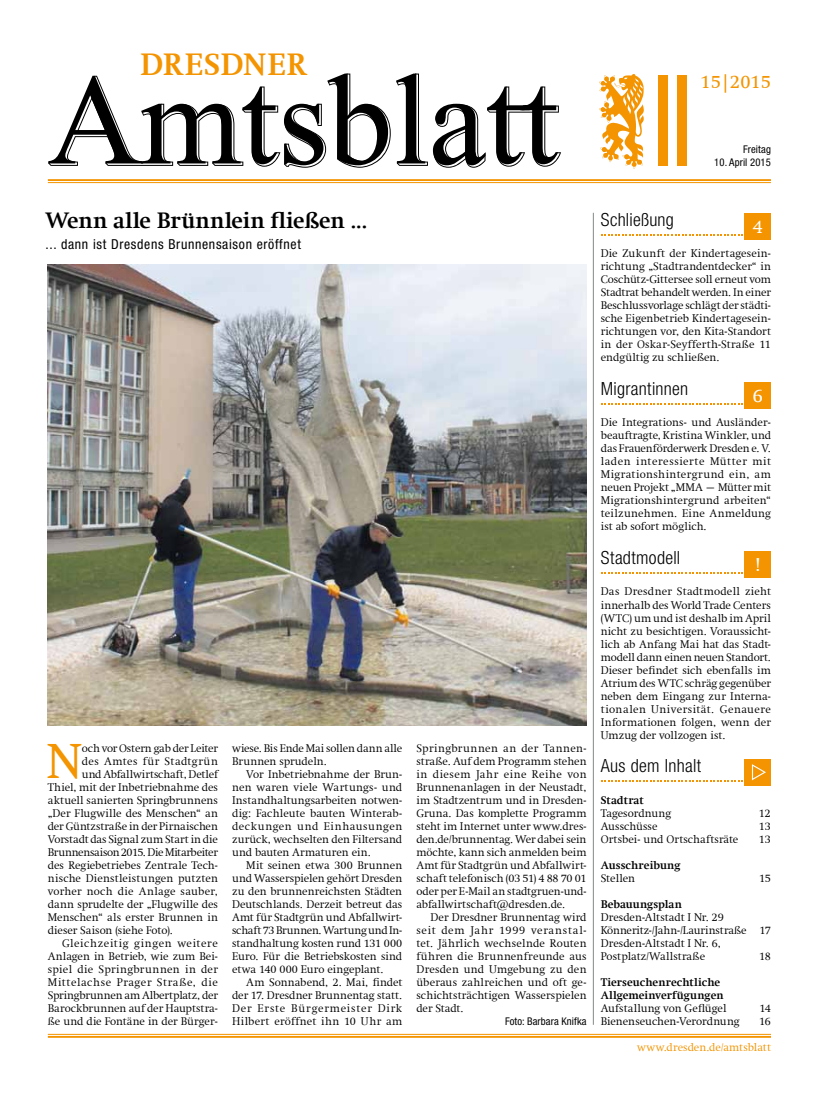
<style>
.page{position:relative;width:833px;height:1117px;background:#fff}
.page>*{position:absolute;margin:0;border:0;box-sizing:border-box;transform-origin:0 0}
.t1{font:49.5px "Swift Com";color:#f39400}
.t2{font:700 31.25px "Swift Com";letter-spacing:.01em;color:#f39400}
.t3{font:700 22.5px "Swift Com";color:#000}
.t4{font:18.75px "Swift Com";color:#f39400}
.t5{font:18.75px "Swift Com";color:#fff}
.t6{font:300 condensed 18.12px "Helvetica Neue";letter-spacing:.015em;color:#000}
.t7{font:condensed 13.75px "Helvetica Neue";letter-spacing:.05em;color:#000}
.t8{font:300 11.25px/13px "Swift Com";letter-spacing:.005em;color:#000;text-align:justify}
.t9{font:700 11.25px/13px "Swift Com";letter-spacing:.005em;color:#000}
.t10{font:300 11.25px "Swift Com";letter-spacing:-.025em;color:#000}
.t11{font:300 11.25px "Swift Com";letter-spacing:.055em;color:#000}
.t12{font:300 11.25px "Swift Com";letter-spacing:.025em;color:#000}
.t13{font:300 11.25px "Swift Com";letter-spacing:.03em;color:#000}
.t14{font:300 11.25px "Swift Com";letter-spacing:.06em;color:#000}
.t15{font:300 11.25px "Swift Com";letter-spacing:.005em;color:#f39400}
.t16{font:300 11.25px "Swift Com";letter-spacing:.04em;color:#000}
.t17{font:condensed 10.62px "Helvetica Neue";letter-spacing:.01em;color:#000}
</style>
<div class="page">
<hr style="left:48px;top:182px;width:723px;height:1px;background:#f39400">
<hr style="left:48px;top:179px;width:723px;height:2px;background:#f39400">
<svg style="left:48px;top:73px;width:513px;height:95px"></svg>
<div style="left:658px;top:76px;width:9px;height:90px;background:#f39400"></div>
<div style="left:677px;top:76px;width:10px;height:90px;background:#f39400"></div>
<svg style="left:599px;top:74px;width:45px;height:95px"></svg>
<hr style="left:48px;top:1033px;width:723px;height:1px;background:#f39400">
<hr style="left:48px;top:1035px;width:723px;height:2px;background:#f39400">
<div style="left:745px;top:213px;width:26px;height:26px;background:#f39400"></div>
<svg style="left:601px;top:234px;width:142px;height:2px"></svg>
<img style="left:48px;top:265px;width:538px;height:460px">
<div style="left:745px;top:382px;width:26px;height:26px;background:#f39400"></div>
<svg style="left:601px;top:403px;width:142px;height:2px"></svg>
<hr style="left:593px;top:213px;width:1px;height:811px;background:#87888a">
<div style="left:745px;top:759px;width:26px;height:26px;background:#f39400"></div>
<svg style="left:752px;top:764px;width:14px;height:16px"></svg>
<svg style="left:601px;top:780px;width:142px;height:1px"></svg>
<div style="left:745px;top:551px;width:26px;height:26px;background:#f39400"></div>
<svg style="left:601px;top:572px;width:142px;height:2px"></svg>
<h2 class="t2" style="left:140px;top:46px;width:168px">DRESDNER</h2>
<h3 class="t4" style="left:700px;top:71px;width:72px">15|2015</h3>
<p class="t17" style="left:743px;top:143px;width:29px">Freitag</p>
<p class="t17" style="left:714px;top:156px;width:58px">10. April 2015</p>
<h3 class="t3" style="left:45px;top:207px;width:324px">Wenn alle Brünnlein fließen ...</h3>
<p class="t7" style="left:46px;top:236px;width:257px">... dann ist Dresdens Brunnensaison eröffnet</p>
<h1 class="t1" style="left:47px;top:731px;width:37px">N</h1>
<p class="t8" style="left:82px;top:741px;width:138px">och vor Ostern gab der Leiter</p>
<p class="t16" style="left:82px;top:754px;width:138px">des Amtes für Stadtgrün</p>
<p class="t8" style="left:82px;top:767px;width:138px">und Abfallwirtschaft, Detlef</p>
<p class="t8" style="left:48px;top:780px;width:172px">Thiel, mit der Inbetriebnahme des</p>
<p class="t8" style="left:48px;top:793px;width:172px">aktuell sanierten Springbrunnens</p>
<p class="t8" style="left:48px;top:806px;width:172px">„Der Flugwille des Menschen“ an</p>
<p class="t8" style="left:48px;top:819px;width:172px">der Güntzstraße in der Pirnaischen</p>
<p class="t8" style="left:48px;top:832px;width:172px">Vorstadt das Signal zum Start in die</p>
<p class="t10" style="left:48px;top:845px;width:172px">Brunnensaison 2015. Die Mitarbeiter</p>
<p class="t8" style="left:48px;top:858px;width:172px">des Regiebetriebes Zentrale Tech-</p>
<p class="t8" style="left:48px;top:871px;width:172px">nische Dienstleistungen putzten</p>
<p class="t12" style="left:48px;top:884px;width:172px">vorher noch die Anlage sauber,</p>
<p class="t8" style="left:48px;top:897px;width:172px">dann sprudelte der „Flugwille des</p>
<p class="t8" style="left:48px;top:910px;width:172px">Menschen“ als erster Brunnen in</p>
<p class="t8" style="left:48px;top:923px;width:127px">dieser Saison (siehe Foto).</p>
<p class="t14" style="left:62px;top:936px;width:157px">Gleichzeitig gingen weitere</p>
<p class="t8" style="left:48px;top:949px;width:172px">Anlagen in Betrieb, wie zum Bei-</p>
<p class="t13" style="left:48px;top:962px;width:172px">spiel die Springbrunnen in der</p>
<p class="t11" style="left:48px;top:975px;width:172px">Mittelachse Prager Straße, die</p>
<p class="t8" style="left:48px;top:988px;width:172px">Springbrunnen am Albertplatz, der</p>
<p class="t8" style="left:48px;top:1001px;width:172px">Barockbrunnen auf der Hauptstra-</p>
<p class="t8" style="left:48px;top:1014px;width:172px">ße und die Fontäne in der Bürger-</p>
<p class="t8" style="left:232px;top:741px;width:172px">wiese. Bis Ende Mai sollen dann alle<br>Brunnen sprudeln.</p>
<p class="t8" style="left:232px;top:767px;width:172px;text-indent:14px">Vor Inbetriebnahme der Brun&shy;nen waren viele Wartungs- und Instandhaltungsarbeiten notwen&shy;dig: Fachleute bauten Winterab&shy;deckungen und Einhausungen zurück, wechselten den Filtersand und bauten Armaturen ein.</p>
<p class="t8" style="left:232px;top:858px;width:172px;text-indent:14px">Mit seinen etwa 300 Brunnen und Wasserspielen gehört Dresden zu den brunnenreichsten Städten Deutschlands. Derzeit betreut das Amt für Stadtgrün und Abfallwirt&shy;schaft 73 Brunnen. Wartung und In&shy;standhaltung kosten rund 131 000<br>Euro. Für die Betriebskosten sind etwa 140 000 Euro eingeplant.</p>
<p class="t8" style="left:232px;top:975px;width:172px;text-indent:14px">Am Sonnabend, 2. Mai, findet der 17. Dresdner Brunnentag statt.<br>Der Erste Bürgermeister Dirk Hilbert eröffnet ihn 10 Uhr am</p>
<p class="t8" style="left:416px;top:741px;width:172px">Springbrunnen an der Tannen&shy;straße. Auf dem Programm stehen in diesem Jahr eine Reihe von Brunnenanlagen in der Neustadt, im Stadtzentrum und in Dresden-Gruna. Das komplette Programm steht im Internet unter www.dres&shy;den.de/brunnentag. Wer dabei sein möchte, kann sich anmelden beim Amt für Stadtgrün und Abfallwirt&shy;schaft telefonisch (03 51) 4 88 70 01 oder per E-Mail an stadtgruen-und&shy;abfallwirtschaft@dresden.de.</p>
<p class="t8" style="left:416px;top:910px;width:172px;text-indent:14px">Der Dresdner Brunnentag wird seit dem Jahr 1999 veranstal&shy;tet. Jährlich wechselnde Routen führen die Brunnenfreunde aus Dresden und Umgebung zu den überaus zahlreichen und oft ge&shy;schichtsträchtigen Wasserspielen der Stadt.</p>
<p class="t17" style="left:505px;top:1014px;width:83px">Foto: Barbara Knifka</p>
<h3 class="t6" style="left:601px;top:209px;width:75px">Schließung</h3>
<h3 class="t5" style="left:753px;top:215px;width:12px">4</h3>
<p class="t8" style="left:601px;top:247px;width:172px">Die Zukunft der Kindertagesein&shy;richtung „Stadtrandentdecker“ in Coschütz-Gittersee soll erneut vom Stadtrat behandelt werden. In einer Beschlussvorlage schlägt der städti&shy;sche Eigenbetrieb Kindertagesein&shy;richtungen vor, den Kita-Standort in der Oskar-Seyfferth-Straße 11 endgültig zu schließen.</p>
<h3 class="t6" style="left:601px;top:378px;width:89px">Migrantinnen</h3>
<h3 class="t5" style="left:753px;top:385px;width:12px">6</h3>
<p class="t8" style="left:601px;top:416px;width:172px">Die Integrations- und Ausländer&shy;beauftragte, Kristina Winkler, und das Frauenförderwerk Dresden e. V. laden interessierte Mütter mit Migrationshintergrund ein, am neuen Projekt „MMA – Mütter mit Migrationshintergrund arbeiten“ teilzunehmen. Eine Anmeldung ist ab sofort möglich.</p>
<h3 class="t6" style="left:600px;top:547px;width:81px">Stadtmodell</h3>
<h3 class="t5" style="left:755px;top:554px;width:7px">!</h3>
<p class="t8" style="left:601px;top:585px;width:172px">Das Dresdner Stadtmodell zieht innerhalb des World Trade Centers (WTC) um und ist deshalb im April nicht zu besichtigen. Voraussicht&shy;lich ab Anfang Mai hat das Stadt&shy;modell dann einen neuen Standort.<br>Dieser befindet sich ebenfalls im Atrium des WTC schräg gegenüber neben dem Eingang zur Interna&shy;tionalen Universität. Genauere Informationen folgen, wenn der Umzug der vollzogen ist.</p>
<h3 class="t6" style="left:600px;top:755px;width:102px">Aus dem Inhalt</h3>
<p class="t9" style="left:600px;top:793px;width:45px">Stadtrat</p>
<p class="t8" style="left:600px;top:806px;width:72px">Tagesordnung</p>
<p class="t8" style="left:759px;top:806px;width:14px">12</p>
<p class="t8" style="left:600px;top:819px;width:58px">Ausschüsse</p>
<p class="t8" style="left:759px;top:819px;width:13px">13</p>
<p class="t8" style="left:600px;top:832px;width:139px">Ortsbei- und Ortschaftsräte</p>
<p class="t8" style="left:759px;top:832px;width:13px">13</p>
<p class="t9" style="left:600px;top:858px;width:81px">Ausschreibung</p>
<p class="t8" style="left:600px;top:871px;width:36px">Stellen</p>
<p class="t8" style="left:759px;top:871px;width:13px">15</p>
<p class="t9" style="left:600px;top:897px;width:83px">Bebauungsplan</p>
<p class="t8" style="left:600px;top:910px;width:172px;text-align:left">Dresden-Altstadt I Nr. 29<br>Könneritz-/Jahn-/Laurinstraße 17<br>Dresden-Altstadt I Nr. 6,<br>Postplatz/Wallstraße</p>
<p class="t8" style="left:759px;top:949px;width:13px">18</p>
<p class="t9" style="left:600px;top:975px;width:124px">Tierseuchenrechtliche<br>Allgemeinverfügungen</p>
<p class="t8" style="left:600px;top:1001px;width:127px">Aufstallung von Geflügel</p>
<p class="t8" style="left:759px;top:1001px;width:13px">14</p>
<p class="t8" style="left:600px;top:1014px;width:140px">Bienenseuchen-Verordnung</p>
<p class="t8" style="left:759px;top:1014px;width:13px">16</p>
<p class="t15" style="left:637px;top:1040px;width:135px">www.dresden.de/amtsblatt</p>
</div>
